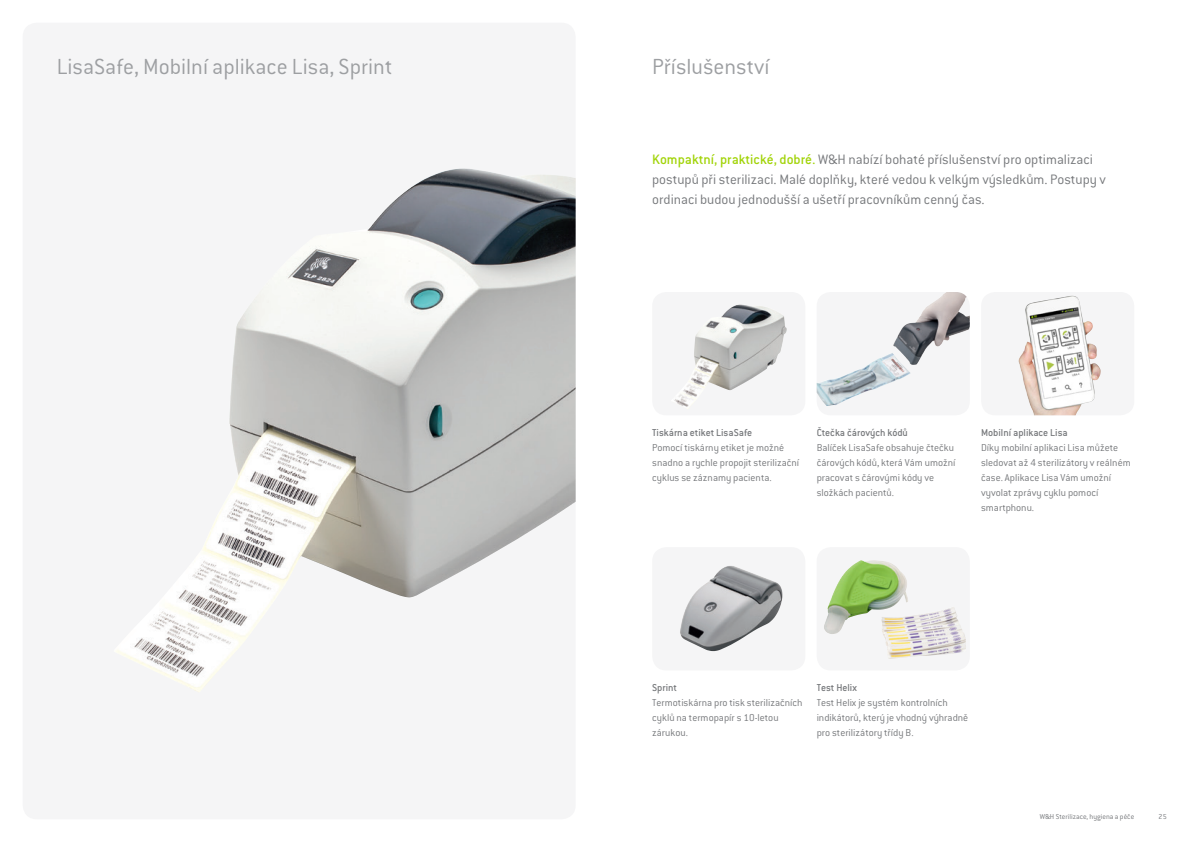
<style>
.page{position:relative;width:1191px;height:842px;background:#fff}
.page>*{position:absolute;margin:0;border:0;box-sizing:border-box;transform-origin:0 0}
.t1{font:300 24px "Conduit ITC Pro";color:#9d9fa2}
.t2{font:300 15px/20px "Conduit ITC Pro";color:#76787b}
.t3{font:300 11px/15px "Conduit ITC Pro";color:#76787b}
.t4{font:500 11px "Conduit ITC Pro";color:#76787b}
.t5{font:300 7.9px "Conduit ITC Pro";color:#76787b}
.s1{font-weight:500;color:#a2d40a}
</style>
<div class="page">
<div style="left:23px;top:23px;width:552px;height:796px;background:#f5f5f6;border-radius:14px"></div>
<img style="left:118px;top:168px;width:457px;height:524px">
<div style="left:652px;top:292px;width:153px;height:123px;background:#f5f5f6;border-radius:14px"></div>
<img style="left:674px;top:305px;width:113px;height:102px">
<svg style="left:816px;top:292px;width:153px;height:123px;fill:#f5f5f6"></svg>
<img style="left:893px;top:292px;width:76px;height:73px">
<svg style="left:816px;top:547px;width:153px;height:123px;fill:#f5f5f6"></svg>
<img style="left:823px;top:560px;width:130px;height:74px">
<div style="left:981px;top:292px;width:153px;height:123px;background:#f5f5f6;border-radius:14px"></div>
<img style="left:1018px;top:296px;width:82px;height:119px">
<div style="left:652px;top:547px;width:153px;height:123px;background:#f5f5f6;border-radius:14px"></div>
<img style="left:680px;top:566px;width:102px;height:85px">
<h1 class="t1" style="left:57px;top:53px;width:337px">LisaSafe, Mobilní aplikace Lisa, Sprint</h1>
<h1 class="t1" style="left:652px;top:53px;width:119px">Příslušenství</h1>
<h2 class="t2" style="left:652px;top:149px;width:455px"><span class="s1">Kompaktní, praktické, dobré.</span> W&amp;H nabízí bohaté příslušenství pro optimalizaci postupů při sterilizaci. Malé doplňky, které vedou k velkým výsledkům. Postupy v ordinaci budou jednodušší a ušetří pracovníkům cenný čas.</h2>
<p class="t4" style="left:652px;top:426px;width:102px">Tiskárna etiket LisaSafe</p>
<p class="t3" style="left:652px;top:440px;width:148px">Pomocí tiskárny etiket je možné snadno a rychle propojit sterilizační cyklus se záznamy pacienta.</p>
<p class="t4" style="left:816px;top:426px;width:93px">Čtečka čárových kódů</p>
<p class="t3" style="left:816px;top:440px;width:140px">Balíček LisaSafe obsahuje čtečku čárových kódů, která Vám umožní pracovat s čárovými kódy ve složkách pacientů.</p>
<p class="t4" style="left:981px;top:426px;width:88px">Mobilní aplikace Lisa</p>
<p class="t3" style="left:981px;top:440px;width:151px">Díky mobilní aplikaci Lisa můžete sledovat až 4 sterilizátory v reálném čase. Aplikace Lisa Vám umožní vyvolat zprávy cyklu pomocí smartphonu.</p>
<p class="t4" style="left:652px;top:681px;width:26px">Sprint</p>
<p class="t3" style="left:652px;top:695px;width:152px">Termotiskárna pro tisk sterilizačních cyklů na termopapír s 10-letou zárukou.</p>
<p class="t4" style="left:816px;top:681px;width:42px">Test Helix</p>
<p class="t3" style="left:816px;top:695px;width:153px">Test Helix je systém kontrolních indikátorů, který je vhodný výhradně pro sterilizátory třídy B.</p>
<p class="t5" style="left:1039px;top:812px;width:96px">W&amp;H Sterilizace, hygiena a péče</p>
<p class="t5" style="left:1158px;top:812px;width:10px">25</p>
</div>
